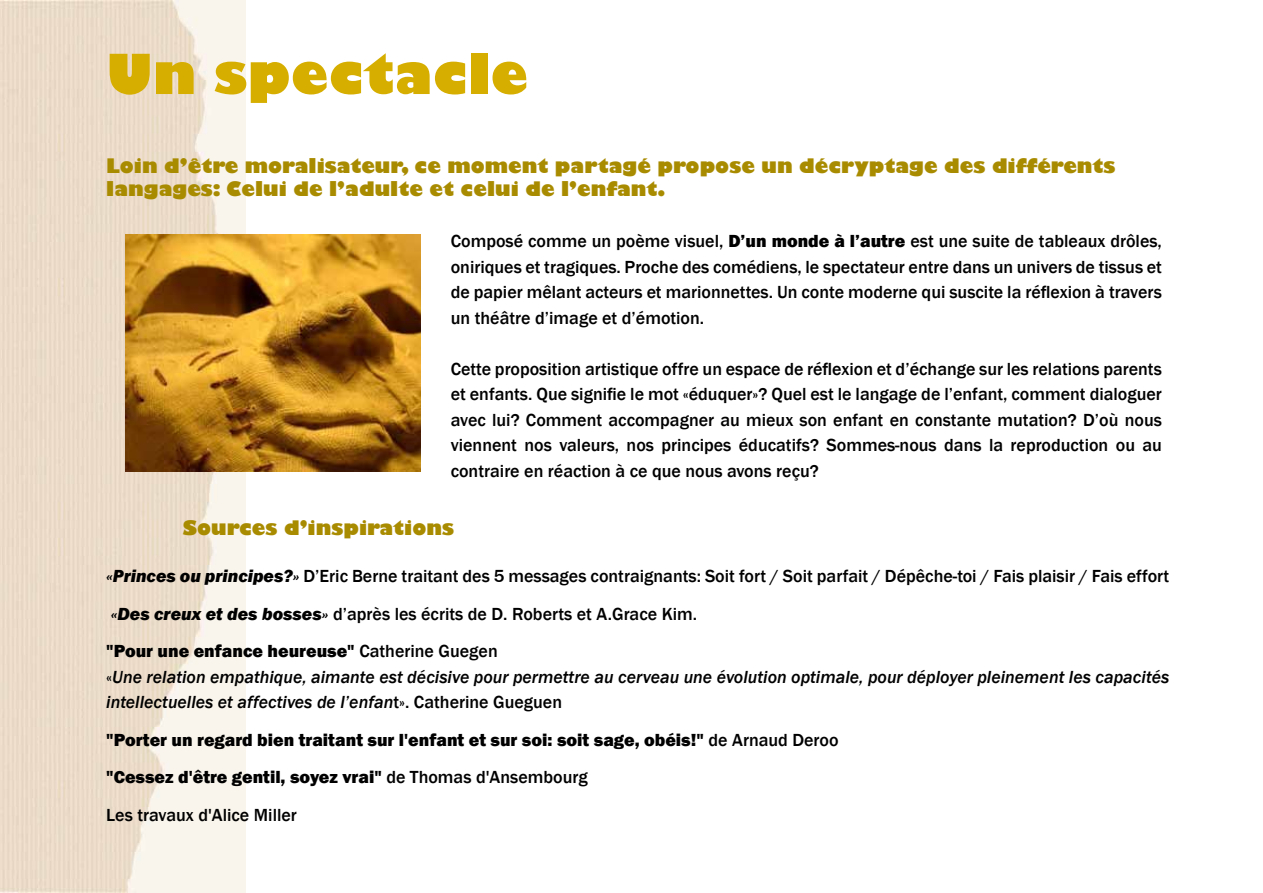
<style>
.page{position:relative;width:1263px;height:893px;background:#fff}
.page>*{position:absolute;margin:0;border:0;box-sizing:border-box;transform-origin:0 0}
.t1{font:800 54px "Gill Sans";color:#d6ae00}
.t2{font:800 19.5px/23.4px "Gill Sans";color:#a98b00}
.t3{font:500 18px/25.5px "Franklin Gothic";color:#000;text-align:justify}
.t4{font:italic 500 18px/25.5px "Franklin Gothic";color:#000}
.t5{font:800 18px/37.5px "Franklin Gothic";color:#000}
.s1{font-weight:800}
.s2{font-weight:800;font-style:italic}
.s3{font-style:normal}
.s4{font-weight:500}
</style>
<div class="page">
<img style="left:0;top:0;width:245px;height:893px">
<img style="left:125px;top:235px;width:296px;height:236px">
<h1 class="t1" style="left:106px;top:40px;width:423px">Un spectacle</h1>
<p class="t2" style="left:106px;top:155px;width:1011px">Loin d’être moralisateur, ce moment partagé propose un décryptage des différents langages: Celui de l’adulte et celui de l’enfant.</p>
<p class="t3" style="left:451px;top:229px;width:713px">Composé comme un poème visuel, <span class="s1">D’un monde à l’autre</span> est une suite de tableaux drôles, oniriques et tragiques. Proche des comédiens, le spectateur entre dans un univers de tissus et de papier mêlant acteurs et marionnettes. Un conte moderne qui suscite la réflexion à travers un théâtre d’image et d’émotion.</p>
<p class="t3" style="left:451px;top:356px;width:713px">Cette proposition artistique offre un espace de réflexion et d’échange sur les relations parents et enfants. Que signifie le mot «éduquer»? Quel est le langage de l’enfant, comment dialoguer avec lui? Comment accompagner au mieux son enfant en constante mutation? D’où nous viennent nos valeurs, nos principes éducatifs? Sommes-nous dans la reproduction ou au contraire en réaction à ce que nous avons reçu?</p>
<p class="t2" style="left:183px;top:518px;width:272px">Sources d’inspirations</p>
<p class="t3" style="left:106px;top:558px;width:1064px;line-height:37.5px;text-align:left"><span class="s2">«Princes ou principes?»</span> D’Eric Berne traitant des 5 messages contraignants: Soit fort / Soit parfait / Dépêche-toi / Fais plaisir / Fais effort <span class="s2">«Des creux et des bosses»</span> d’après les écrits de D. Roberts et A.Grace Kim.<br><span class="s1">"Pour une enfance heureuse"</span> Catherine Guegen</p>
<p class="t4" style="left:106px;top:664px;width:1064px"><span class="s3">«</span>Une relation empathique, aimante est décisive pour permettre au cerveau une évolution optimale, pour déployer pleinement les capacités intellectuelles et affectives de l’enfan<span class="s3">t». Catherine Gueguen</span></p>
<p class="t5" style="left:106px;top:721px;width:734px">"Porter un regard bien traitant sur l'enfant et sur soi: soit sage, obéis!" <span class="s4">de Arnaud Deroo </span>"Cessez d'être gentil, soyez vrai" <span class="s4">de Thomas d'Ansembourg<br>Les travaux d'Alice Miller</span></p>
</div>
